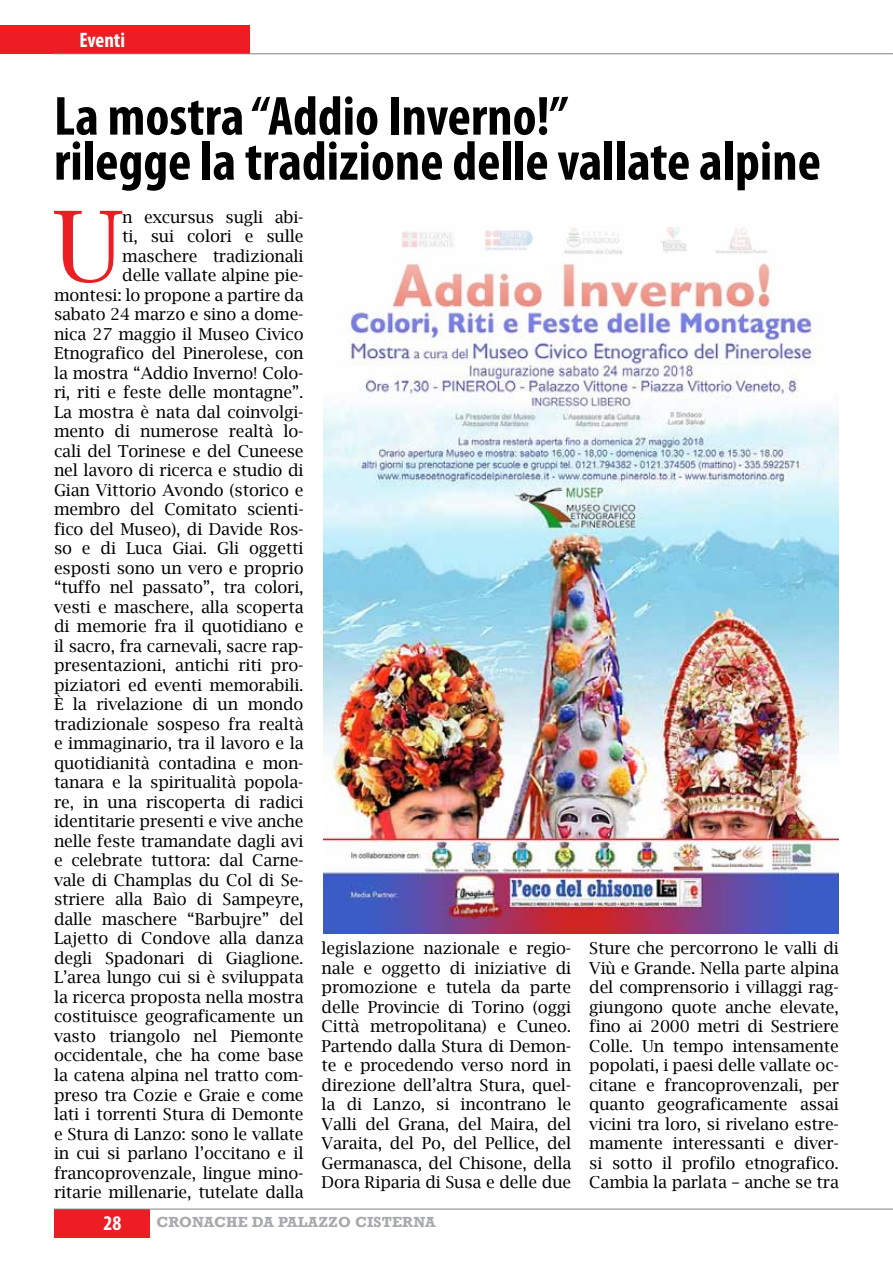
<style>
.page{position:relative;width:893px;height:1263px;background:#fff}
.page>*{position:absolute;margin:0;border:0;box-sizing:border-box;transform-origin:0 0}
.t1{font:97.5px "Lucida Bright";color:#ed1d24}
.t2{font:700 condensed 55.5px/45px "Myriad Pro";color:#000}
.t3{font:700 condensed 21px "Myriad Pro";color:#fff}
.t4{font:16.5px/19.5px "Lucida Bright";letter-spacing:-.01em;color:#000;text-align:justify}
.t5{font:700 15px "Rockwell";letter-spacing:.01em;color:#a7a9ac}
</style>
<div class="page">
<div style="left:0;top:25px;width:250px;height:29px;background:#ed1d24"></div>
<hr style="left:54px;top:54px;width:839px;height:1px;background:#808285">
<div style="left:54px;top:1209px;width:96px;height:28px;background:#ed1d24"></div>
<hr style="left:54px;top:1209px;width:839px;height:1px;background:#808285">
<img style="left:323px;top:227px;width:516px;height:706px">
<p class="t3" style="left:80px;top:27px;width:47px">Eventi</p>
<h2 class="t2" style="left:54px;top:92px;width:768px">La mostra “Addio Inverno!”<br>rilegge la tradizione delle vallate alpine</h2>
<h1 class="t1" style="left:53px;top:191px;width:72px">U</h1>
<p class="t4" style="left:54px;top:207px;width:251px;text-align:right">n excursus sugli abi-<br>ti, sui colori e sulle maschere tradizionali<br>delle vallate alpine pie&shy;montesi: lo propone a partire da sabato 24 marzo e sino a dome&shy;nica 27 maggio il Museo Civico<br>Etnografico del Pinerolese, con la mostra “Addio Inverno! Colo&shy;ri, riti e feste delle montagne”.<br>La mostra è nata dal coinvolgi&shy;mento di numerose realtà lo&shy;cali del Torinese e del Cuneese nel lavoro di ricerca e studio di<br>Gian Vittorio Avondo (storico e membro del Comitato scienti&shy;fico del Museo), di Davide Ros&shy;so e di Luca Giai. Gli oggetti esposti sono un vero e proprio “tuffo nel passato”, tra colori, vesti e maschere, alla scoperta di memorie fra il quotidiano e il sacro, fra carnevali, sacre rap&shy;presentazioni, antichi riti pro&shy;piziatori ed eventi memorabili.<br>È la rivelazione di un mondo tradizionale sospeso fra realtà e immaginario, tra il lavoro e la quotidianità contadina e mon&shy;tanara e la spiritualità popola&shy;re, in una riscoperta di radici identitarie presenti e vive anche nelle feste tramandate dagli avi e celebrate tuttora: dal Carne&shy;vale di Champlas du Col di Se&shy;striere alla Baìo di Sampeyre, dalle maschere “Barbujre” del<br>Lajetto di Condove alla danza degli Spadonari di Giaglione.<br>L’area lungo cui si è sviluppata la ricerca proposta nella mostra costituisce geograficamente un vasto triangolo nel Piemonte occidentale, che ha come base la catena alpina nel tratto com&shy;preso tra Cozie e Graie e come lati i torrenti Stura di Demonte e Stura di Lanzo: sono le vallate in cui si parlano l’occitano e il francoprovenzale, lingue mino&shy;ritarie millenarie, tutelate dalla</p>
<p class="t4" style="left:322px;top:938px;width:251px">legislazione nazionale e regio&shy;nale e oggetto di iniziative di promozione e tutela da parte delle Provincie di Torino (oggi Città metropolitana) e Cuneo.<br>Partendo dalla Stura di Demon&shy;te e procedendo verso nord in direzione dell’altra Stura, quel&shy;la di Lanzo, si incontrano le Valli del Grana, del Maira, del Varaita, del Po, del Pellice, del Germanasca, del Chisone, della Dora Riparia di Susa e delle due</p>
<p class="t4" style="left:589px;top:938px;width:251px">Sture che percorrono le valli di Viù e Grande. Nella parte alpina del comprensorio i villaggi rag&shy;giungono quote anche elevate, fino ai 2000 metri di Sestriere Colle. Un tempo intensamente popolati, i paesi delle vallate oc&shy;citane e francoprovenzali, per quanto geograficamente assai vicini tra loro, si rivelano estre&shy;mamente interessanti e diver&shy;si sotto il profilo etnografico.<br>Cambia la parlata – anche se tra</p>
<p class="t3" style="left:104px;top:1210px;width:19px">28</p>
<p class="t5" style="left:156px;top:1213px;width:281px">CRONACHE DA PALAZZO CISTERNA</p>
</div>
